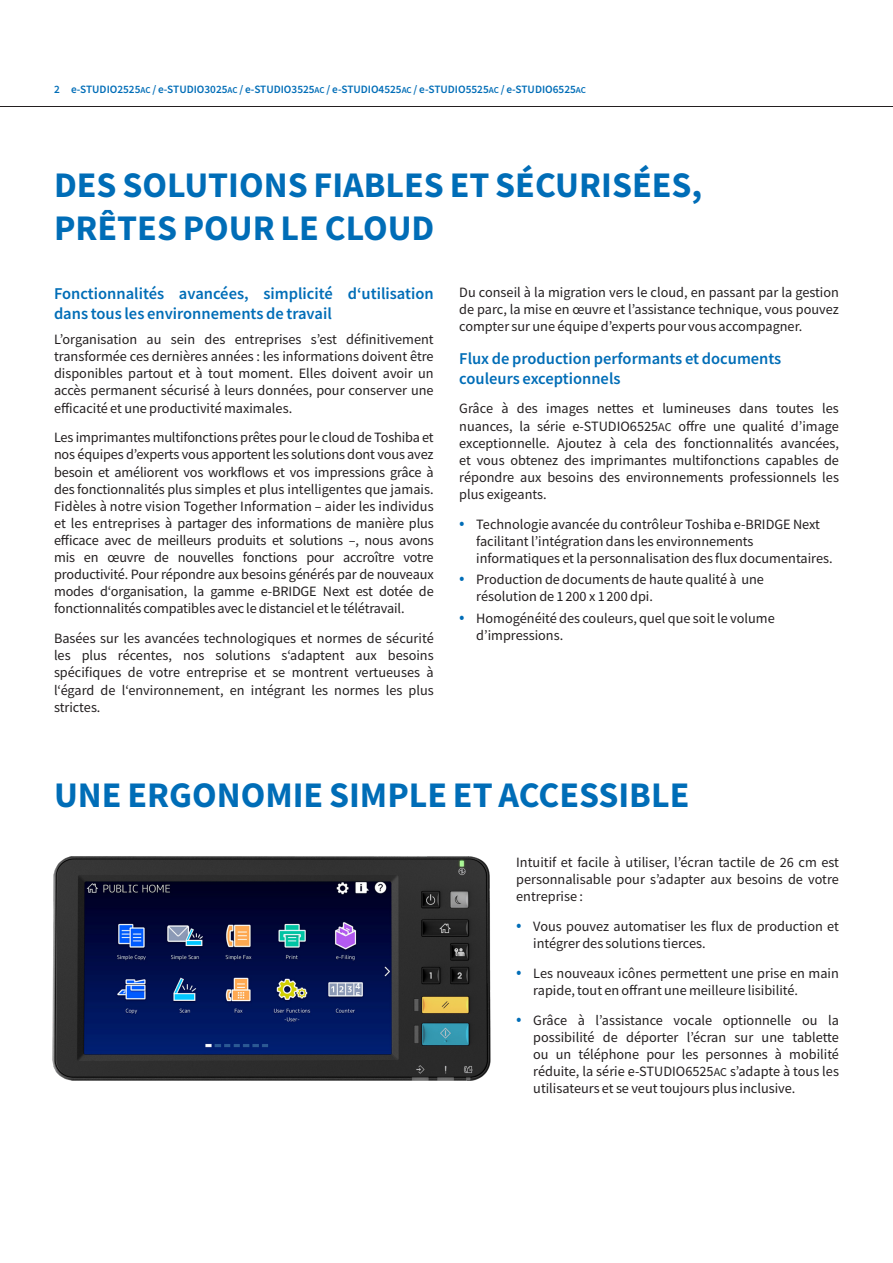
<style>
.page{position:relative;width:893px;height:1263px;background:#fff}
.page>*{position:absolute;margin:0;border:0;box-sizing:border-box;transform-origin:0 0}
.Headline_24pt{font:700 36px "Toshiba Sans";color:#006db7}
.Continuous_text_9pt{font:500 16.5px/19.8px "Toshiba Sans";color:#006db7}
.Continuous_text_9pt-2{font:14.25px/17.1px "Toshiba Sans";color:#231f20;text-align:justify}
.Continuous_text_bull{font:14.25px "Toshiba Sans";color:#231f20}
.Page_title_7_5pt{font:500 11.25px "Toshiba Sans";color:#006db7}
.s1{font-size:9px}
.s2{font-size:12px}
.s3{font-weight:300;font-size:19.5px;color:#006db7}
</style>
<div class="page">
<hr style="left:0;top:106px;width:893px;height:1px;background:#231f20">
<img style="left:53px;top:856px;width:438px;height:224px">
<p class="Page_title_7_5pt" style="left:54px;top:82px;width:533px">2 e-STUDIO2525<span class="s1">AC</span> / e-STUDIO3025<span class="s1">AC</span> / e-STUDIO3525<span class="s1">AC</span> / e-STUDIO4525<span class="s1">AC</span> / e-STUDIO5525<span class="s1">AC</span> / e-STUDIO6525<span class="s1">AC</span></p>
<p class="Headline_24pt" style="left:54px;top:161px;width:650px">DES SOLUTIONS FIABLES ET SÉCURISÉES,</p>
<p class="Headline_24pt" style="left:54px;top:204px;width:382px">PRÊTES POUR LE CLOUD</p>
<p class="Continuous_text_9pt" style="left:54px;top:283px;width:381px">Fonctionnalités avancées, simplicité d‘utilisation dans tous les environnements de travail</p>
<p class="Continuous_text_9pt-2" style="left:54px;top:331px;width:381px">L’organisation au sein des entreprises s’est définitivement transformée ces dernières années : les informations doivent être disponibles partout et à tout moment. Elles doivent avoir un accès permanent sécurisé à leurs données, pour conserver une efficacité et une productivité maximales.</p>
<p class="Continuous_text_9pt-2" style="left:54px;top:429px;width:381px">Les imprimantes multifonctions prêtes pour le cloud de Toshiba et nos équipes d’experts vous apportent les solutions dont vous avez besoin et améliorent vos workflows et vos impressions grâce à des fonctionnalités plus simples et plus intelligentes que jamais.<br>Fidèles à notre vision Together Information – aider les individus et les entreprises à partager des informations de manière plus efficace avec de meilleurs produits et solutions –, nous avons mis en œuvre de nouvelles fonctions pour accroître votre productivité. Pour répondre aux besoins générés par de nouveaux modes d‘organisation, la gamme e-BRIDGE Next est dotée de fonctionnalités compatibles avec le distanciel et le télétravail.</p>
<p class="Continuous_text_9pt-2" style="left:54px;top:630px;width:381px">Basées sur les avancées technologiques et normes de sécurité les plus récentes, nos solutions s‘adaptent aux besoins spécifiques de votre entreprise et se montrent vertueuses à l‘égard de l‘environnement, en intégrant les normes les plus strictes.</p>
<p class="Continuous_text_9pt-2" style="left:459px;top:284px;width:381px">Du conseil à la migration vers le cloud, en passant par la gestion de parc, la mise en œuvre et l’assistance technique, vous pouvez compter sur une équipe d’experts pour vous accompagner.</p>
<p class="Continuous_text_9pt" style="left:459px;top:348px;width:324px">Flux de production performants et documents couleurs exceptionnels</p>
<p class="Continuous_text_9pt-2" style="left:459px;top:400px;width:381px">Grâce à des images nettes et lumineuses dans toutes les nuances, la série e-STUDIO6525<span class="s2">AC</span> offre une qualité d’image exceptionnelle. Ajoutez à cela des fonctionnalités avancées, et vous obtenez des imprimantes multifonctions capables de répondre aux besoins des environnements professionnels les plus exigeants.</p>
<p class="Continuous_text_9pt-2" style="left:476px;top:515px;width:358px;text-align:left;text-indent:-17px"><span class="s3">•</span> Technologie avancée du contrôleur Toshiba e-BRIDGE Next facilitant l’intégration dans les environnements informatiques et la personnalisation des flux documentaires.</p>
<p class="Continuous_text_9pt-2" style="left:459px;top:571px;width:306px"><span class="s3">•</span> Production de documents de haute qualité à une</p>
<p class="Continuous_text_bull" style="left:476px;top:588px;width:178px">résolution de 1 200 x 1 200 dpi.</p>
<p class="Continuous_text_9pt-2" style="left:459px;top:609px;width:317px"><span class="s3">•</span> Homogénéité des couleurs, quel que soit le volume</p>
<p class="Continuous_text_bull" style="left:476px;top:626px;width:89px">d’impressions.</p>
<p class="Headline_24pt" style="left:54px;top:771px;width:637px">UNE ERGONOMIE SIMPLE ET ACCESSIBLE</p>
<p class="Continuous_text_9pt-2" style="left:516px;top:853px;width:324px">Intuitif et facile à utiliser, l’écran tactile de 26 cm est personnalisable pour s’adapter aux besoins de votre entreprise :</p>
<p class="Continuous_text_9pt-2" style="left:533px;top:917px;width:307px;text-indent:-17px"><span class="s3">•</span> Vous pouvez automatiser les flux de production et intégrer des solutions tierces.</p>
<p class="Continuous_text_9pt-2" style="left:533px;top:964px;width:307px;text-indent:-17px"><span class="s3">•</span> Les nouveaux icônes permettent une prise en main rapide, tout en offrant une meilleure lisibilité.</p>
<p class="Continuous_text_9pt-2" style="left:533px;top:1011px;width:307px;text-indent:-17px"><span class="s3">•</span> Grâce à l’assistance vocale optionnelle ou la possibilité de déporter l’écran sur une tablette ou un téléphone pour les personnes à mobilité réduite, la série e-STUDIO6525<span class="s2">AC</span> s’adapte à tous les utilisateurs et se veut toujours plus inclusive.</p>
</div>
